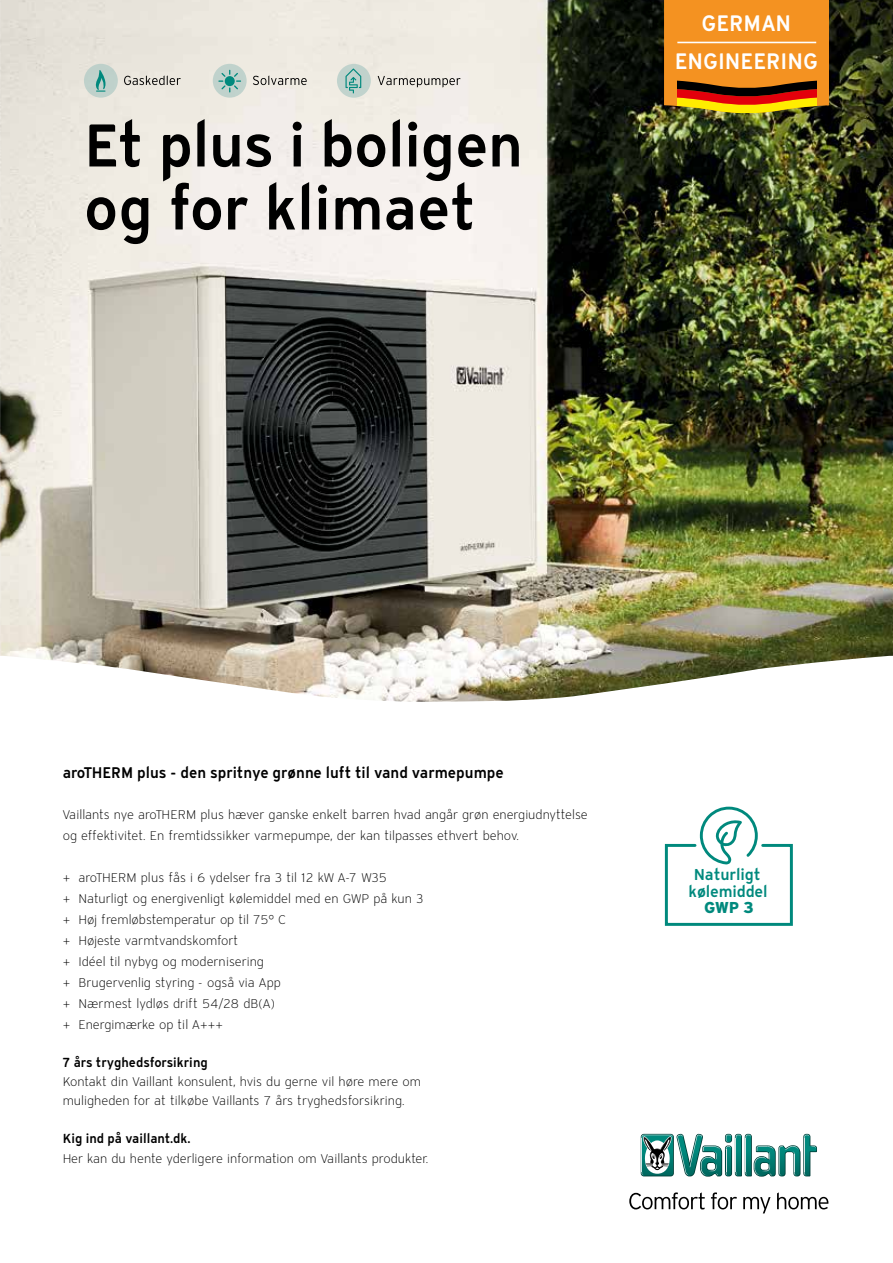
<style>
.page{position:relative;width:893px;height:1263px;background:#fff}
.page>*{position:absolute;margin:0;border:0;box-sizing:border-box;transform-origin:0 0}
.t1{font:600 60px/63px "Vaillant 13";letter-spacing:-.01em;color:#000}
.t2{font:600 21.75px/38.2px "Vaillant 13";color:#fff;text-align:center}
.t3{font:600 15.75px/16.5px "Vaillant 13";letter-spacing:-.01em;color:#00897d;text-align:center}
.t4{font:800 15.75px "Vaillant 13";color:#00897d}
.t5{font:600 15px "Vaillant 13";color:#000}
.t6{font:300 12.75px/21px "Vaillant 13";color:#000}
.t7{font:600 12.75px "Vaillant 13";color:#000}
</style>
<div class="page">
<img style="left:0;top:0;width:893px;height:702px">
<svg style="left:629px;top:1192px;width:76px;height:17px"></svg>
<svg style="left:711px;top:1192px;width:26px;height:17px"></svg>
<svg style="left:743px;top:1197px;width:27px;height:16px"></svg>
<svg style="left:777px;top:1192px;width:51px;height:17px"></svg>
<svg style="left:641px;top:1134px;width:33px;height:42px"></svg>
<svg style="left:642px;top:1134px;width:175px;height:42px"></svg>
<svg style="left:124px;top:75px;width:57px;height:10px"></svg>
<div style="left:84px;top:64px;width:34px;height:34px;background:#bfd1cb;border-radius:50%"></div>
<svg style="left:213px;top:64px;width:34px;height:34px"></svg>
<svg style="left:253px;top:75px;width:54px;height:10px"></svg>
<svg style="left:337px;top:64px;width:34px;height:34px"></svg>
<svg style="left:378px;top:76px;width:82px;height:12px"></svg>
<svg style="left:95px;top:70px;width:11px;height:22px"></svg>
<svg style="left:345px;top:68px;width:16px;height:25px"></svg>
<svg style="left:218px;top:70px;width:23px;height:22px"></svg>
<div style="left:225px;top:76px;width:10px;height:10px;background:#00897d;border-radius:50%"></div>
<svg style="left:664px;top:0;width:164px;height:113px;background:#de831c"></svg>
<hr style="left:677px;top:42px;width:139px;height:1px;background:#fff">
<svg style="left:664px;top:806px;width:129px;height:120px"></svg>
<h1 class="t1" style="left:84px;top:112px;width:441px">Et plus i boligen og for klimaet</h1>
<h2 class="t2" style="left:675px;top:4px;width:145px">GERMAN<br>ENGINEERING</h2>
<p class="t5" style="left:63px;top:763px;width:443px">aroTHERM plus - den spritnye grønne luft til vand varmepumpe</p>
<p class="t6" style="left:63px;top:803px;width:527px">Vaillants nye aroTHERM plus hæver ganske enkelt barren hvad angår grøn energiudnyttelse og effektivitet. En fremtidssikker varmepumpe, der kan tilpasses ethvert behov.</p>
<p class="t6" style="left:63px;top:866px;width:363px">+ aroTHERM plus fås i 6 ydelser fra 3 til 12 kW A-7 W35<br>+ Naturligt og energivenligt kølemiddel med en GWP på kun 3 + Høj fremløbstemperatur op til 75° C<br>+ Højeste varmtvandskomfort<br>+ Idéel til nybyg og modernisering<br>+ Brugervenlig styring - også via App<br>+ Nærmest lydløs drift 54/28 dB(A)<br>+ Energimærke op til A+++</p>
<p class="t7" style="left:63px;top:1054px;width:147px">7 års tryghedsforsikring</p>
<p class="t6" style="left:63px;top:1072px;width:360px;line-height:19.2px">Kontakt din Vaillant konsulent, hvis du gerne vil høre mere om muligheden for at tilkøbe Vaillants 7 års tryghedsforsikring.</p>
<p class="t7" style="left:63px;top:1130px;width:130px">Kig ind på vaillant.dk.</p>
<p class="t6" style="left:63px;top:1147px;width:367px">Her kan du hente yderligere information om Vaillants produkter.</p>
<p class="t3" style="left:689px;top:866px;width:81px">Naturligt kølemiddel</p>
<p class="t4" style="left:704px;top:897px;width:52px">GWP 3</p>
</div>
